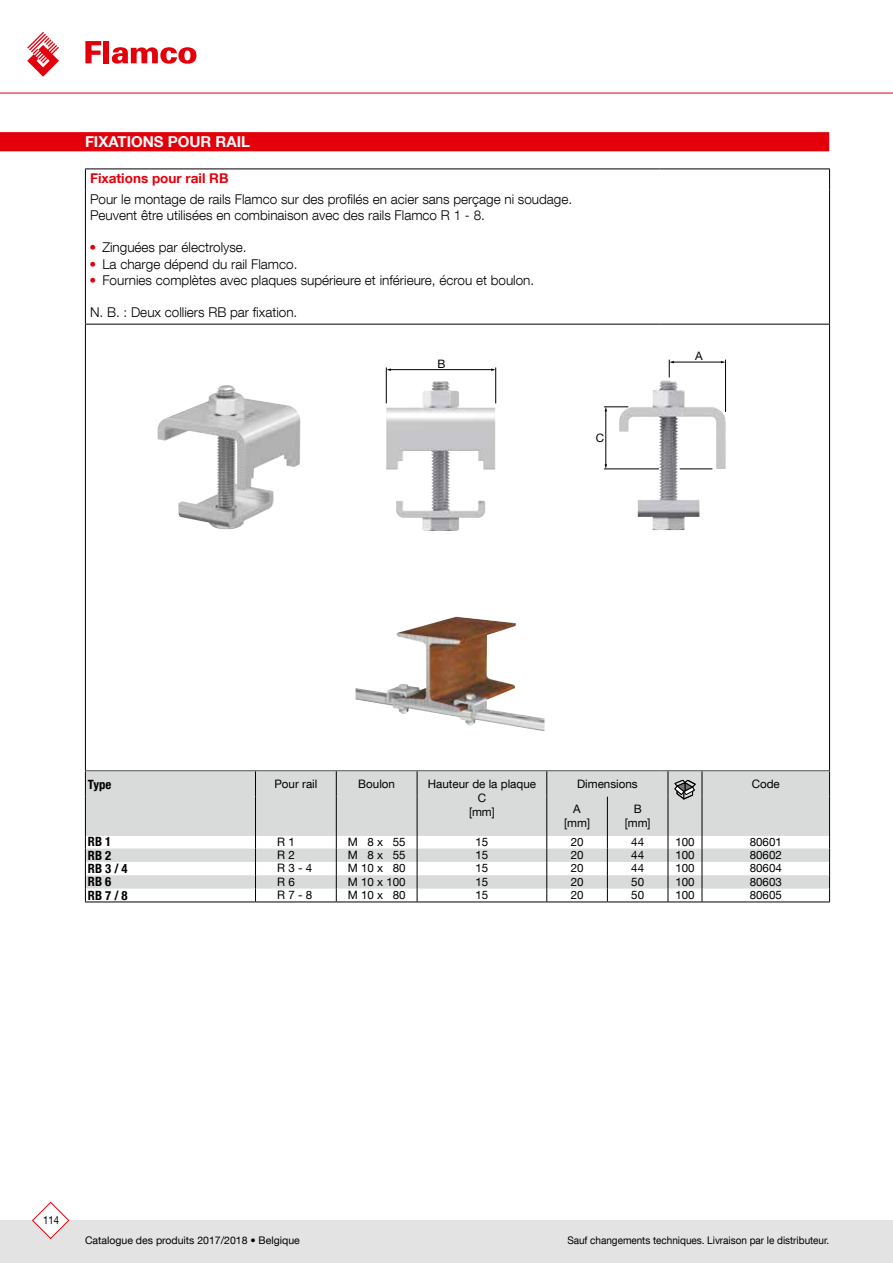
<style>
.page{position:relative;width:893px;height:1263px;background:#fff}
.page>*{position:absolute;margin:0;border:0;box-sizing:border-box;transform-origin:0 0}
.t1{font:700 15px "Helvetica Neue LT Com";color:#fff}
.t2{font:300 13.5px/16.2px "Helvetica Neue LT Com";color:#000}
.t3{font:700 13.5px "Helvetica Neue LT Com";color:#e3000b}
.t4{font:700 condensed 12.75px "Helvetica Neue LT Com";color:#000}
.t5{font:11.7px/14px "Helvetica Neue LT Com";color:#000;text-align:center}
.t6{font:11.55px "Helvetica Neue LT Com";color:#000}
.t7{font:11.25px "Helvetica Neue LT Com";color:#000;scale:.85 1}
.t8{font:10.5px "Helvetica Neue LT Com";letter-spacing:-.005em;color:#000;scale:.95 1}
.t9{font:10.5px "Helvetica Neue LT Com";letter-spacing:-.005em;color:#000}
.s1{color:#e3000b}
</style>
<div class="page">
<div style="left:0;top:1220px;width:893px;height:43px;background:#e3e3e3"></div>
<svg style="left:32px;top:1201px;width:38px;height:38px"></svg>
<svg style="left:0;top:32px;width:893px;height:62px"></svg>
<div style="left:0;top:132px;width:829px;height:19px;background:#e3000b"></div>
<hr style="left:85px;top:169px;width:574px;height:1px;background:#000">
<svg style="left:85px;top:169px;width:1px;height:21px"></svg>
<hr style="left:85px;top:190px;width:1px;height:134px;background:#000">
<hr style="left:829px;top:190px;width:1px;height:134px;background:#000">
<hr style="left:659px;top:169px;width:171px;height:1px;background:#000">
<svg style="left:829px;top:169px;width:1px;height:21px"></svg>
<hr style="left:85px;top:324px;width:574px;height:1px;background:#000">
<hr style="left:85px;top:324px;width:1px;height:447px;background:#000">
<hr style="left:659px;top:324px;width:171px;height:1px;background:#000">
<hr style="left:829px;top:324px;width:1px;height:447px;background:#000">
<img style="left:158px;top:385px;width:143px;height:144px">
<img style="left:386px;top:381px;width:109px;height:150px">
<hr style="left:390px;top:369px;width:102px;height:1px;background:#000">
<hr style="left:386px;top:367px;width:1px;height:36px;background:#000">
<hr style="left:495px;top:367px;width:1px;height:36px;background:#000">
<img style="left:619px;top:380px;width:107px;height:150px">
<hr style="left:673px;top:362px;width:49px;height:1px;background:#000">
<hr style="left:606px;top:411px;width:1px;height:54px;background:#000">
<hr style="left:725px;top:360px;width:1px;height:52px;background:#000">
<svg style="left:669px;top:360px;width:5px;height:17px"></svg>
<hr style="left:680px;top:469px;width:32px;height:1px;background:#000">
<hr style="left:604px;top:469px;width:55px;height:1px;background:#000">
<svg style="left:604px;top:407px;width:24px;height:4px"></svg>
<img style="left:355px;top:617px;width:189px;height:114px">
<svg style="left:86px;top:771px;width:743px;height:117px;fill:#d9dada"></svg>
<svg style="left:85px;top:771px;width:1px;height:26px"></svg>
<svg style="left:255px;top:771px;width:1px;height:26px"></svg>
<svg style="left:336px;top:771px;width:1px;height:26px"></svg>
<svg style="left:417px;top:771px;width:1px;height:26px"></svg>
<svg style="left:546px;top:771px;width:1px;height:26px"></svg>
<svg style="left:702px;top:771px;width:1px;height:26px"></svg>
<svg style="left:829px;top:771px;width:1px;height:26px"></svg>
<hr style="left:85px;top:797px;width:1px;height:39px;background:#000">
<hr style="left:255px;top:797px;width:1px;height:39px;background:#000">
<hr style="left:336px;top:797px;width:1px;height:39px;background:#000">
<hr style="left:417px;top:797px;width:1px;height:39px;background:#000">
<hr style="left:546px;top:797px;width:1px;height:39px;background:#000">
<hr style="left:607px;top:797px;width:1px;height:39px;background:#000">
<hr style="left:668px;top:797px;width:1px;height:39px;background:#000">
<hr style="left:702px;top:797px;width:1px;height:39px;background:#000">
<hr style="left:829px;top:797px;width:1px;height:39px;background:#000">
<svg style="left:85px;top:836px;width:1px;height:65px"></svg>
<svg style="left:255px;top:836px;width:1px;height:65px"></svg>
<svg style="left:336px;top:836px;width:1px;height:65px"></svg>
<svg style="left:417px;top:836px;width:1px;height:65px"></svg>
<svg style="left:546px;top:836px;width:1px;height:65px"></svg>
<svg style="left:607px;top:836px;width:1px;height:65px"></svg>
<svg style="left:668px;top:836px;width:1px;height:65px"></svg>
<svg style="left:702px;top:836px;width:1px;height:65px"></svg>
<svg style="left:829px;top:836px;width:1px;height:65px"></svg>
<hr style="left:85px;top:901px;width:170px;height:1px;background:#000">
<hr style="left:255px;top:901px;width:81px;height:1px;background:#000">
<hr style="left:336px;top:901px;width:81px;height:1px;background:#000">
<hr style="left:417px;top:901px;width:130px;height:1px;background:#000">
<hr style="left:547px;top:901px;width:60px;height:1px;background:#000">
<hr style="left:607px;top:901px;width:61px;height:1px;background:#000">
<hr style="left:668px;top:901px;width:34px;height:1px;background:#000">
<hr style="left:702px;top:901px;width:128px;height:1px;background:#000">
<svg style="left:668px;top:771px;width:27px;height:28px"></svg>
<p class="t1" style="left:85px;top:132px;width:166px">FIXATIONS POUR RAIL</p>
<p class="t3" style="left:90px;top:169px;width:140px">Fixations pour rail RB</p>
<p class="t2" style="left:90px;top:191px;width:484px">Pour le montage de rails Flamco sur des profilés en acier sans perçage ni soudage.<br>Peuvent être utilisées en combinaison avec des rails Flamco R 1 - 8.</p>
<p class="t2" style="left:90px;top:239px;width:159px"><span class="s1">•</span> Zinguées par électrolyse.</p>
<p class="t2" style="left:90px;top:255px;width:209px"><span class="s1">•</span> La charge dépend du rail Flamco.</p>
<p class="t2" style="left:90px;top:272px;width:446px"><span class="s1">•</span> Fournies complètes avec plaques supérieure et inférieure, écrou et boulon.</p>
<p class="t2" style="left:90px;top:304px;width:209px">N. B. : Deux colliers RB par fixation.</p>
<p class="t5" style="left:437px;top:356px;width:9px">B</p>
<p class="t5" style="left:596px;top:430px;width:10px">C</p>
<p class="t5" style="left:695px;top:348px;width:9px">A</p>
<p class="t4" style="left:88px;top:777px;width:25px">Type</p>
<p class="t5" style="left:274px;top:777px;width:45px">Pour rail</p>
<p class="t5" style="left:358px;top:777px;width:38px">Boulon</p>
<p class="t5" style="left:428px;top:777px;width:110px">Hauteur de la plaque<br>C<br>[mm]</p>
<p class="t5" style="left:577px;top:777px;width:62px">Dimensions</p>
<p class="t5" style="left:752px;top:777px;width:30px">Code</p>
<p class="t5" style="left:564px;top:802px;width:27px">A [mm]</p>
<p class="t5" style="left:625px;top:802px;width:27px">B [mm]</p>
<p class="t4" style="left:88px;top:834px;width:25px">RB 1</p>
<p class="t5" style="left:277px;top:834px;width:19px">R 1</p>
<p class="t6" style="left:348px;top:834px;width:59px">M 8 x 55</p>
<p class="t6" style="left:475px;top:834px;width:14px">15</p>
<p class="t6" style="left:571px;top:834px;width:14px">20</p>
<p class="t6" style="left:631px;top:834px;width:14px">44</p>
<p class="t6" style="left:675px;top:834px;width:21px">100</p>
<p class="t6" style="left:750px;top:834px;width:34px">80601</p>
<p class="t4" style="left:88px;top:847px;width:25px">RB 2</p>
<p class="t5" style="left:277px;top:847px;width:19px">R 2</p>
<p class="t6" style="left:348px;top:848px;width:59px">M 8 x 55</p>
<p class="t6" style="left:475px;top:848px;width:14px">15</p>
<p class="t6" style="left:571px;top:848px;width:14px">20</p>
<p class="t6" style="left:631px;top:848px;width:14px">44</p>
<p class="t6" style="left:675px;top:848px;width:21px">100</p>
<p class="t6" style="left:750px;top:848px;width:34px">80602</p>
<p class="t4" style="left:88px;top:861px;width:41px">RB 3 / 4</p>
<p class="t5" style="left:277px;top:861px;width:37px">R3-4</p>
<p class="t6" style="left:348px;top:861px;width:59px">M 10 x 80</p>
<p class="t6" style="left:475px;top:861px;width:14px">15</p>
<p class="t6" style="left:571px;top:861px;width:14px">20</p>
<p class="t6" style="left:631px;top:861px;width:14px">44</p>
<p class="t6" style="left:675px;top:861px;width:21px">100</p>
<p class="t6" style="left:750px;top:861px;width:34px">80604</p>
<p class="t4" style="left:88px;top:874px;width:25px">RB 6</p>
<p class="t5" style="left:277px;top:874px;width:19px">R 6</p>
<p class="t6" style="left:348px;top:874px;width:59px">M 10 x 100</p>
<p class="t6" style="left:475px;top:874px;width:14px">15</p>
<p class="t6" style="left:571px;top:874px;width:14px">20</p>
<p class="t6" style="left:631px;top:874px;width:14px">50</p>
<p class="t6" style="left:675px;top:874px;width:21px">100</p>
<p class="t6" style="left:750px;top:874px;width:34px">80603</p>
<p class="t4" style="left:88px;top:888px;width:41px">RB 7 / 8</p>
<p class="t5" style="left:277px;top:888px;width:37px">R7-8</p>
<p class="t6" style="left:348px;top:888px;width:59px">M 10 x 80</p>
<p class="t6" style="left:475px;top:888px;width:14px">15</p>
<p class="t6" style="left:571px;top:888px;width:14px">20</p>
<p class="t6" style="left:631px;top:888px;width:14px">50</p>
<p class="t6" style="left:675px;top:888px;width:21px">100</p>
<p class="t6" style="left:750px;top:888px;width:34px">80605</p>
<p class="t7" style="left:43px;top:1213px;width:20px">114</p>
<p class="t9" style="left:85px;top:1234px;width:216px">Catalogue des produits 2017/2018 • Belgique</p>
<p class="t8" style="left:567px;top:1234px;width:277px">Sauf changements techniques. Livraison par le distributeur.</p>
</div>
